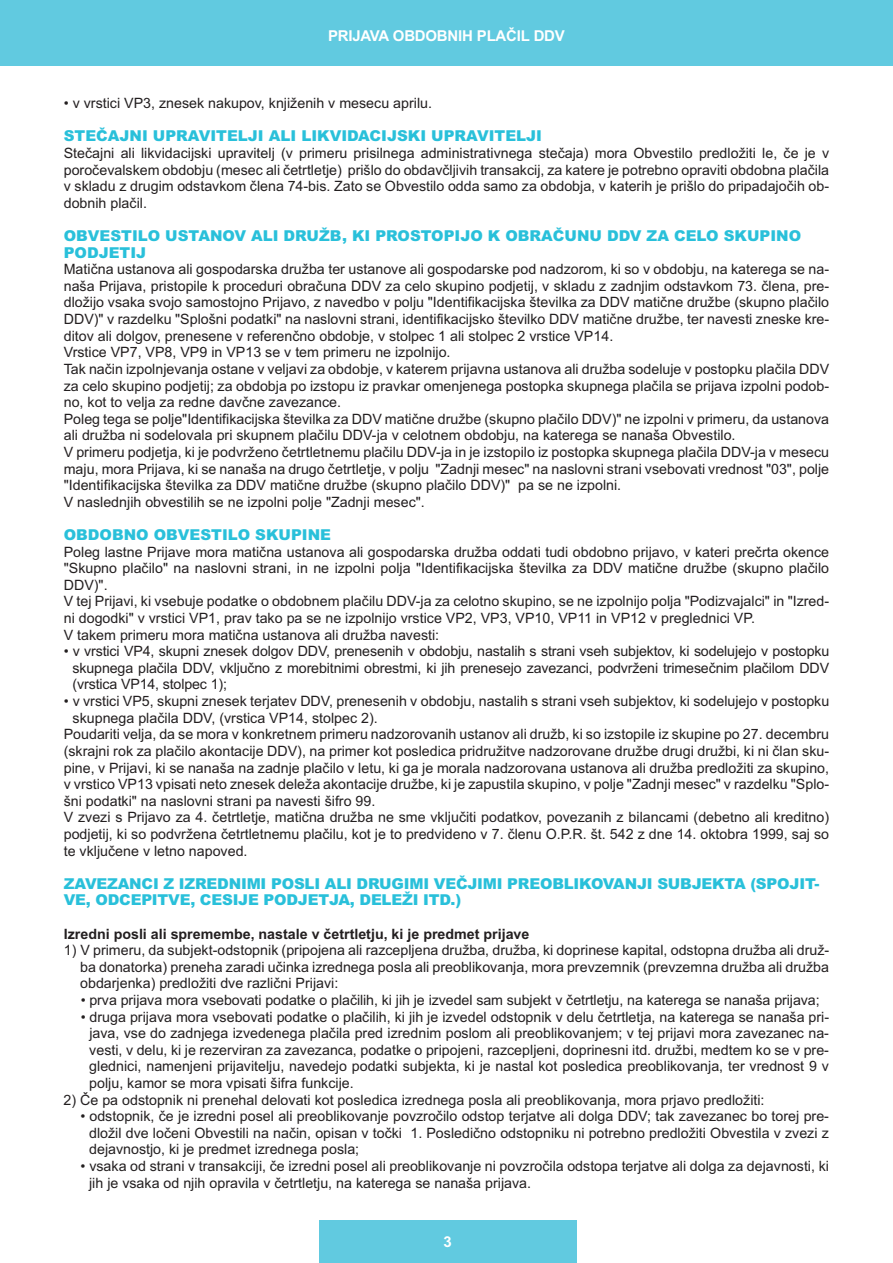
<style>
.page{position:relative;width:893px;height:1263px;background:#fff}
.page>*{position:absolute;margin:0;border:0;box-sizing:border-box;transform-origin:0 0}
.t1{font:900 15px/16.6px "Arial";color:#29c0da}
.t2{font:700 15px "Arial";letter-spacing:-.015em;color:#fff}
.t3{font:14.25px/16.6px "Arial";color:#231f20;text-align:justify}
.t4{font:700 14.25px "Arial";color:#231f20}
</style>
<div class="page">
<div style="left:319px;top:1220px;width:257px;height:43px;background:#61cae0"></div>
<div style="left:0;top:0;width:893px;height:66px;background:#61cae0"></div>
<p class="t2" style="left:328px;top:27px;width:238px">PRIJAVA OBDOBNIH PLAČIL DDV</p>
<p class="t3" style="left:64px;top:95px;width:370px">• v vrstici VP3, znesek nakupov, knjiženih v mesecu aprilu.</p>
<p class="t1" style="left:64px;top:128px;width:480px">STEČAJNI UPRAVITELJI ALI LIKVIDACIJSKI UPRAVITELJI</p>
<p class="t3" style="left:64px;top:145px;width:767px">Stečajni ali likvidacijski upravitelj (v primeru prisilnega administrativnega stečaja) mora Obvestilo predložiti le, če je v poročevalskem obdobju (mesec ali četrtletje) prišlo do obdavčljivih transakcij, za katere je potrebno opraviti obdobna plačila v skladu z drugim odstavkom člena 74-bis. Zato se Obvestilo odda samo za obdobja, v katerih je prišlo do pripadajočih ob&shy;dobnih plačil.</p>
<p class="t1" style="left:64px;top:228px;width:739px">OBVESTILO USTANOV ALI DRUŽB, KI PROSTOPIJO K OBRAČUNU DDV ZA CELO SKUPINO<br>PODJETIJ</p>
<p class="t3" style="left:64px;top:261px;width:767px;text-align:left">Matična ustanova ali gospodarska družba ter ustanove ali gospodarske pod nadzorom, ki so v obdobju, na katerega se na&shy;naša Prijava, pristopile k proceduri obračuna DDV za celo skupino podjetij, v skladu z zadnjim odstavkom 73. člena, pre&shy;dložijo vsaka svojo samostojno Prijavo, z navedbo v polju "Identifikacijska številka za DDV matične družbe (skupno plačilo DDV)" v razdelku "Splošni podatki" na naslovni strani, identifikacijsko številko DDV matične družbe, ter navesti zneske kre&shy;ditov ali dolgov, prenesene v referenčno obdobje, v stolpec 1 ali stolpec 2 vrstice VP14.<br>Vrstice VP7, VP8, VP9 in VP13 se v tem primeru ne izpolnijo.<br>Tak način izpolnjevanja ostane v veljavi za obdobje, v katerem prijavna ustanova ali družba sodeluje v postopku plačila DDV za celo skupino podjetij; za obdobja po izstopu iz pravkar omenjenega postopka skupnega plačila se prijava izpolni podob&shy;no, kot to velja za redne davčne zavezance.<br>Poleg tega se polje"Identifikacijska številka za DDV matične družbe (skupno plačilo DDV)" ne izpolni v primeru, da ustanova ali družba ni sodelovala pri skupnem plačilu DDV-ja v celotnem obdobju, na katerega se nanaša Obvestilo.<br>V primeru podjetja, ki je podvrženo četrtletnemu plačilu DDV-ja in je izstopilo iz postopka skupnega plačila DDV-ja v mesecu maju, mora Prijava, ki se nanaša na drugo četrtletje, v polju "Zadnji mesec" na naslovni strani vsebovati vrednost "03", polje "Identifikacijska številka za DDV matične družbe (skupno plačilo DDV)" pa se ne izpolni.<br>V naslednjih obvestilih se ne izpolni polje "Zadnji mesec".</p>
<p class="t1" style="left:64px;top:526px;width:269px">OBDOBNO OBVESTILO SKUPINE</p>
<p class="t3" style="left:64px;top:543px;width:767px;text-align:left">Poleg lastne Prijave mora matična ustanova ali gospodarska družba oddati tudi obdobno prijavo, v kateri prečrta okence "Skupno plačilo" na naslovni strani, in ne izpolni polja "Identifikacijska številka za DDV matične družbe (skupno plačilo DDV)".<br>V tej Prijavi, ki vsebuje podatke o obdobnem plačilu DDV-ja za celotno skupino, se ne izpolnijo polja "Podizvajalci" in "Izred&shy;ni dogodki" v vrstici VP1, prav tako pa se ne izpolnijo vrstice VP2, VP3, VP10, VP11 in VP12 v preglednici VP.<br>V takem primeru mora matična ustanova ali družba navesti:</p>
<p class="t3" style="left:73px;top:643px;width:758px;text-indent:-9px">• v vrstici VP4, skupni znesek dolgov DDV, prenesenih v obdobju, nastalih s strani vseh subjektov, ki sodelujejo v postopku skupnega plačila DDV, vključno z morebitnimi obrestmi, ki jih prenesejo zavezanci, podvrženi trimesečnim plačilom DDV (vrstica VP14, stolpec 1);</p>
<p class="t3" style="left:64px;top:693px;width:767px">• v vrstici VP5, skupni znesek terjatev DDV, prenesenih v obdobju, nastalih s strani vseh subjektov, ki sodelujejo v postopku</p>
<p class="t3" style="left:73px;top:709px;width:307px">skupnega plačila DDV, (vrstica VP14, stolpec 2).</p>
<p class="t3" style="left:64px;top:726px;width:767px">Poudariti velja, da se mora v konkretnem primeru nadzorovanih ustanov ali družb, ki so izstopile iz skupine po 27. decembru</p>
<p class="t3" style="left:64px;top:743px;width:767px">(skrajni rok za plačilo akontacije DDV), na primer kot posledica pridružitve nadzorovane družbe drugi družbi, ki ni član sku-</p>
<p class="t3" style="left:64px;top:759px;width:767px">pine, v Prijavi, ki se nanaša na zadnje plačilo v letu, ki ga je morala nadzorovana ustanova ali družba predložiti za skupino,</p>
<p class="t3" style="left:64px;top:776px;width:767px">v vrstico VP13 vpisati neto znesek deleža akontacije družbe, ki je zapustila skupino, v polje "Zadnji mesec" v razdelku "Splo-</p>
<p class="t3" style="left:64px;top:792px;width:313px">šni podatki" na naslovni strani pa navesti šifro 99.</p>
<p class="t3" style="left:64px;top:809px;width:767px">V zvezi s Prijavo za 4. četrtletje, matična družba ne sme vključiti podatkov, povezanih z bilancami (debetno ali kreditno)</p>
<p class="t3" style="left:64px;top:826px;width:767px">podjetij, ki so podvržena četrtletnemu plačilu, kot je to predvideno v 7. členu O.P.R. št. 542 z dne 14. oktobra 1999, saj so</p>
<p class="t3" style="left:64px;top:842px;width:185px">te vključene v letno napoved.</p>
<p class="t1" style="left:64px;top:875px;width:757px">ZAVEZANCI Z IZREDNIMI POSLI ALI DRUGIMI VEČJIMI PREOBLIKOVANJI SUBJEKTA (SPOJIT-<br>VE, ODCEPITVE, CESIJE PODJETJA, DELEŽI ITD.)</p>
<p class="t4" style="left:64px;top:925px;width:467px">Izredni posli ali spremembe, nastale v četrtletju, ki je predmet prijave</p>
<p class="t3" style="left:80px;top:942px;width:751px;text-indent:-16px">1) V primeru, da subjekt-odstopnik (pripojena ali razcepljena družba, družba, ki doprinese kapital, odstopna družba ali druž&shy;ba donatorka) preneha zaradi učinka izrednega posla ali preoblikovanja, mora prevzemnik (prevzemna družba ali družba obdarjenka) predložiti dve različni Prijavi:</p>
<p class="t3" style="left:81px;top:992px;width:741px">• prva prijava mora vsebovati podatke o plačilih, ki jih je izvedel sam subjekt v četrtletju, na katerega se nanaša prijava;</p>
<p class="t3" style="left:89px;top:1008px;width:741px;text-indent:-9px">• druga prijava mora vsebovati podatke o plačilih, ki jih je izvedel odstopnik v delu četrtletja, na katerega se nanaša pri&shy;java, vse do zadnjega izvedenega plačila pred izrednim poslom ali preoblikovanjem; v tej prijavi mora zavezanec na&shy;vesti, v delu, ki je rezerviran za zavezanca, podatke o pripojeni, razcepljeni, doprinesni itd. družbi, medtem ko se v pre&shy;glednici, namenjeni prijavitelju, navedejo podatki subjekta, ki je nastal kot posledica preoblikovanja, ter vrednost 9 v polju, kamor se mora vpisati šifra funkcije.</p>
<p class="t3" style="left:64px;top:1091px;width:703px">2) Če pa odstopnik ni prenehal delovati kot posledica izrednega posla ali preoblikovanja, mora prjavo predložiti:</p>
<p class="t3" style="left:89px;top:1108px;width:741px;text-indent:-9px">• odstopnik, če je izredni posel ali preoblikovanje povzročilo odstop terjatve ali dolga DDV; tak zavezanec bo torej pre&shy;dložil dve ločeni Obvestili na način, opisan v točki 1. Posledično odstopniku ni potrebno predložiti Obvestila v zvezi z dejavnostjo, ki je predmet izrednega posla;</p>
<p class="t3" style="left:89px;top:1158px;width:741px;text-indent:-9px">• vsaka od strani v transakciji, če izredni posel ali preoblikovanje ni povzročila odstopa terjatve ali dolga za dejavnosti, ki jih je vsaka od njih opravila v četrtletju, na katerega se nanaša prijava.</p>
<p class="t2" style="left:443px;top:1233px;width:10px">3</p>
</div>
